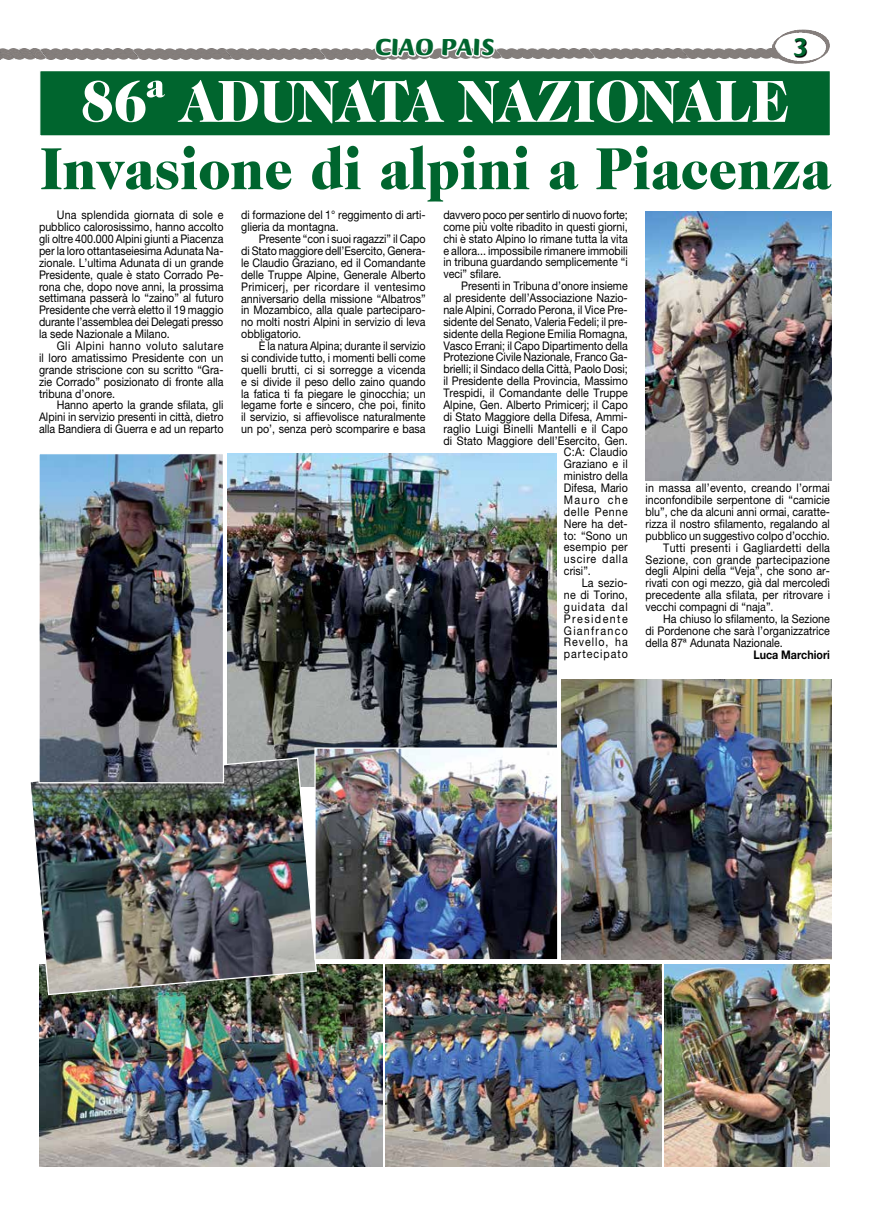
<style>
.page{position:relative;width:869px;height:1205px;background:#fff}
.page>*{position:absolute;margin:0;border:0;box-sizing:border-box;transform-origin:0 0}
.t1{font:900 60px "Caslon 224 Std";color:#00652e;scale:.93 1}
.t2{font:900 60px "Caslon 224 Std";color:#fff;scale:.9 1}
.t3{font:700 27.5px "Briem Script Std";color:#00652e}
.t4{font:900 25px "Briem Script Std";color:#00652e}
.t5{font:11.88px/11.9px "Helvetica Neue LT Std";color:#000;text-align:justify;scale:.9 1}
.t6{font:11.88px "Helvetica Neue LT Std";letter-spacing:.025em;color:#000;scale:.9 1}
.t7{font:11.88px "Helvetica Neue LT Std";letter-spacing:.02em;color:#000;scale:.9 1}
.t8{font:11.88px "Helvetica Neue LT Std";letter-spacing:.085em;color:#000;scale:.9 1}
.t9{font:11.88px "Helvetica Neue LT Std";letter-spacing:.12em;color:#000;scale:.9 1}
.t10{font:700 11.88px "Helvetica Neue LT Std";color:#000;scale:.9 1}
.t11{font:11.88px "Helvetica Neue LT Std";letter-spacing:.07em;color:#000;scale:.9 1}
.t12{font:11.88px "Helvetica Neue LT Std";letter-spacing:.09em;color:#000;scale:.9 1}
.t13{font:11.88px "Helvetica Neue LT Std";letter-spacing:.06em;color:#000;scale:.9 1}
.t14{font:11.88px "Helvetica Neue LT Std";letter-spacing:.13em;color:#000;scale:.9 1}
</style>
<div class="page">
<img style="left:46px;top:49px;width:86px;height:10px">
<img style="left:132px;top:49px;width:94px;height:10px">
<img style="left:226px;top:49px;width:93px;height:10px">
<img style="left:319px;top:49px;width:54px;height:10px">
<img style="left:496px;top:49px;width:92px;height:10px">
<img style="left:588px;top:49px;width:93px;height:10px">
<img style="left:681px;top:49px;width:90px;height:10px">
<img style="left:1px;top:49px;width:45px;height:10px">
<svg style="left:771px;top:30px;width:58px;height:34px"></svg>
<div style="left:39px;top:70px;width:791px;height:67px;background:#00652e;border:1px solid #fff"></div>
<img style="left:561px;top:680px;width:269px;height:279px">
<img style="left:664px;top:964px;width:165px;height:203px">
<img style="left:645px;top:211px;width:185px;height:269px">
<img style="left:39px;top:964px;width:343px;height:202px">
<img style="left:386px;top:964px;width:274px;height:203px">
<img style="left:228px;top:454px;width:328px;height:303px">
<img style="left:30px;top:757px;width:287px;height:239px">
<img style="left:40px;top:455px;width:182px;height:326px">
<div style="left:38px;top:453px;width:186px;height:330px;border:1px solid #fff"></div>
<img style="left:316px;top:749px;width:240px;height:209px">
<div style="left:314px;top:747px;width:244px;height:213px;border:1px solid #fff"></div>
<svg style="left:373px;top:48px;width:123px;height:11px"></svg>
<h3 class="t4" style="left:375px;top:33px;width:121px">CIAO PAIS</h3>
<h2 class="t3" style="left:793px;top:32px;width:17px">3</h2>
<h1 class="t2" style="left:81px;top:66px;width:546px">86ª ADUNATA NAZION</h1>
<h1 class="t2" style="left:678px;top:66px;width:122px">ALE</h1>
<h1 class="t1" style="left:40px;top:134px;width:851px">Invasione di alpini a Piacenza</h1>
<p class="t5" style="left:39px;top:209px;width:206px;text-indent:18px">Una splendida giornata di sole e pubblico calorosissimo, hanno accolto gli oltre 400.000 Alpini giunti a Piacenza per la loro ottantaseiesima Adunata Na&shy;zionale. L’ultima Adunata di un grande Presidente, quale è stato Corrado Pe&shy;rona che, dopo nove anni, la prossima settimana passerà lo “zaino” al futuro Presidente che verrà eletto il 19 maggio durante l’assemblea dei Delegati presso la sede Nazionale a Milano.</p>
<p class="t5" style="left:39px;top:340px;width:206px;text-indent:18px">Gli Alpini hanno voluto salutare il loro amatissimo Presidente con un grande striscione con su scritto “Gra&shy;zie Corrado” posizionato di fronte alla tribuna d’onore.</p>
<p class="t5" style="left:39px;top:399px;width:206px;text-indent:18px">Hanno aperto la grande sfilata, gli Alpini in servizio presenti in città, dietro alla Bandiera di Guerra e ad un reparto</p>
<p class="t5" style="left:241px;top:209px;width:206px">di formazione del 1° reggimento di arti&shy;glieria da montagna.</p>
<p class="t5" style="left:241px;top:233px;width:206px;text-indent:18px">Presente “con i suoi ragazzi” il Capo di Stato maggiore dell’Esercito, Genera&shy;le Claudio Graziano, ed il Comandante delle Truppe Alpine, Generale Alberto Primicerj, per ricordare il ventesimo anniversario della missione “Albatros” in Mozambico, alla quale parteciparo&shy;no molti nostri Alpini in servizio di leva obbligatorio.</p>
<p class="t5" style="left:241px;top:340px;width:206px;text-indent:18px">È la natura Alpina; durante il servizio si condivide tutto, i momenti belli come quelli brutti, ci si sorregge a vicenda e si divide il peso dello zaino quando la fatica ti fa piegare le ginocchia; un legame forte e sincero, che poi, finito il servizio, si affievolisce naturalmente un po’, senza però scomparire e basa</p>
<p class="t5" style="left:443px;top:209px;width:206px">davvero poco per sentirlo di nuovo forte; come più volte ribadito in questi giorni, chi è stato Alpino lo rimane tutta la vita e allora... impossibile rimanere immobili in tribuna guardando semplicemente “i veci” sfilare.</p>
<p class="t5" style="left:461px;top:280px;width:187px">Presenti in Tribuna d’onore insieme</p>
<p class="t5" style="left:443px;top:292px;width:206px">al presidente dell’Associazione Nazio-</p>
<p class="t5" style="left:443px;top:304px;width:206px">nale Alpini, Corrado Perona, il Vice Pre-</p>
<p class="t5" style="left:443px;top:315px;width:206px">sidente del Senato, Valeria Fedeli; il pre-</p>
<p class="t5" style="left:443px;top:327px;width:206px">sidente della Regione Emilia Romagna,</p>
<p class="t5" style="left:443px;top:339px;width:206px">Vasco Errani; il Capo Dipartimento della</p>
<p class="t5" style="left:443px;top:351px;width:206px">Protezione Civile Nazionale, Franco Ga-</p>
<p class="t5" style="left:443px;top:363px;width:206px">brielli; il Sindaco della Città, Paolo Dosi;</p>
<p class="t5" style="left:443px;top:375px;width:206px">il Presidente della Provincia, Massimo</p>
<p class="t5" style="left:443px;top:387px;width:206px">Trespidi, il Comandante delle Truppe</p>
<p class="t5" style="left:443px;top:399px;width:206px">Alpine, Gen. Alberto Primicerj; il Capo</p>
<p class="t5" style="left:443px;top:410px;width:206px">di Stato Maggiore della Difesa, Ammi-</p>
<p class="t5" style="left:443px;top:422px;width:206px">raglio Luigi Binelli Mantelli e il Capo</p>
<p class="t5" style="left:443px;top:434px;width:206px">di Stato Maggiore dell’Esercito, Gen.</p>
<p class="t7" style="left:563px;top:445px;width:72px">C:A: Claudio</p>
<p class="t5" style="left:563px;top:458px;width:72px">Graziano e il</p>
<p class="t5" style="left:563px;top:470px;width:72px">ministro della</p>
<p class="t5" style="left:563px;top:482px;width:72px">Difesa, Mario</p>
<p class="t9" style="left:563px;top:493px;width:72px">Mauro che</p>
<p class="t13" style="left:563px;top:504px;width:72px">delle Penne</p>
<p class="t5" style="left:563px;top:517px;width:72px">Nere ha det-</p>
<p class="t5" style="left:563px;top:529px;width:72px">to: “Sono un</p>
<p class="t6" style="left:563px;top:540px;width:72px">esempio per</p>
<p class="t11" style="left:563px;top:552px;width:72px">uscire dalla</p>
<p class="t5" style="left:563px;top:565px;width:31px">crisi”.</p>
<p class="t5" style="left:581px;top:577px;width:53px">La sezio-</p>
<p class="t5" style="left:563px;top:589px;width:72px">ne di Torino,</p>
<p class="t8" style="left:563px;top:599px;width:72px">guidata dal</p>
<p class="t14" style="left:563px;top:611px;width:72px">Presidente</p>
<p class="t9" style="left:563px;top:623px;width:72px">Gianfranco</p>
<p class="t8" style="left:563px;top:635px;width:72px">Revello, ha</p>
<p class="t12" style="left:563px;top:647px;width:72px">partecipato</p>
<p class="t7" style="left:645px;top:481px;width:206px">in massa all’evento, creando l’ormai</p>
<p class="t5" style="left:645px;top:494px;width:206px">inconfondibile serpentone di “camicie</p>
<p class="t5" style="left:645px;top:506px;width:206px">blu”, che da alcuni anni ormai, caratte-</p>
<p class="t5" style="left:645px;top:517px;width:206px">rizza il nostro sfilamento, regalando al</p>
<p class="t5" style="left:645px;top:529px;width:206px">pubblico un suggestivo colpo d’occhio.</p>
<p class="t6" style="left:663px;top:540px;width:187px">Tutti presenti i Gagliardetti della</p>
<p class="t6" style="left:645px;top:552px;width:206px">Sezione, con grande partecipazione</p>
<p class="t5" style="left:645px;top:565px;width:206px">degli Alpini della “Veja”, che sono ar-</p>
<p class="t5" style="left:645px;top:577px;width:206px">rivati con ogi mezzo, già dal mercoledì</p>
<p class="t5" style="left:645px;top:589px;width:206px">precedente alla sfilata, per ritrovare i</p>
<p class="t5" style="left:645px;top:601px;width:144px">vecchi compagni di “naja”.</p>
<p class="t5" style="left:663px;top:612px;width:187px">Ha chiuso lo sfilamento, la Sezione</p>
<p class="t5" style="left:645px;top:624px;width:206px">di Pordenone che sarà l’organizzatrice</p>
<p class="t5" style="left:645px;top:636px;width:154px">della 87ª Adunata Nazionale.</p>
<p class="t10" style="left:753px;top:647px;width:87px">Luca Marchiori</p>
</div>
